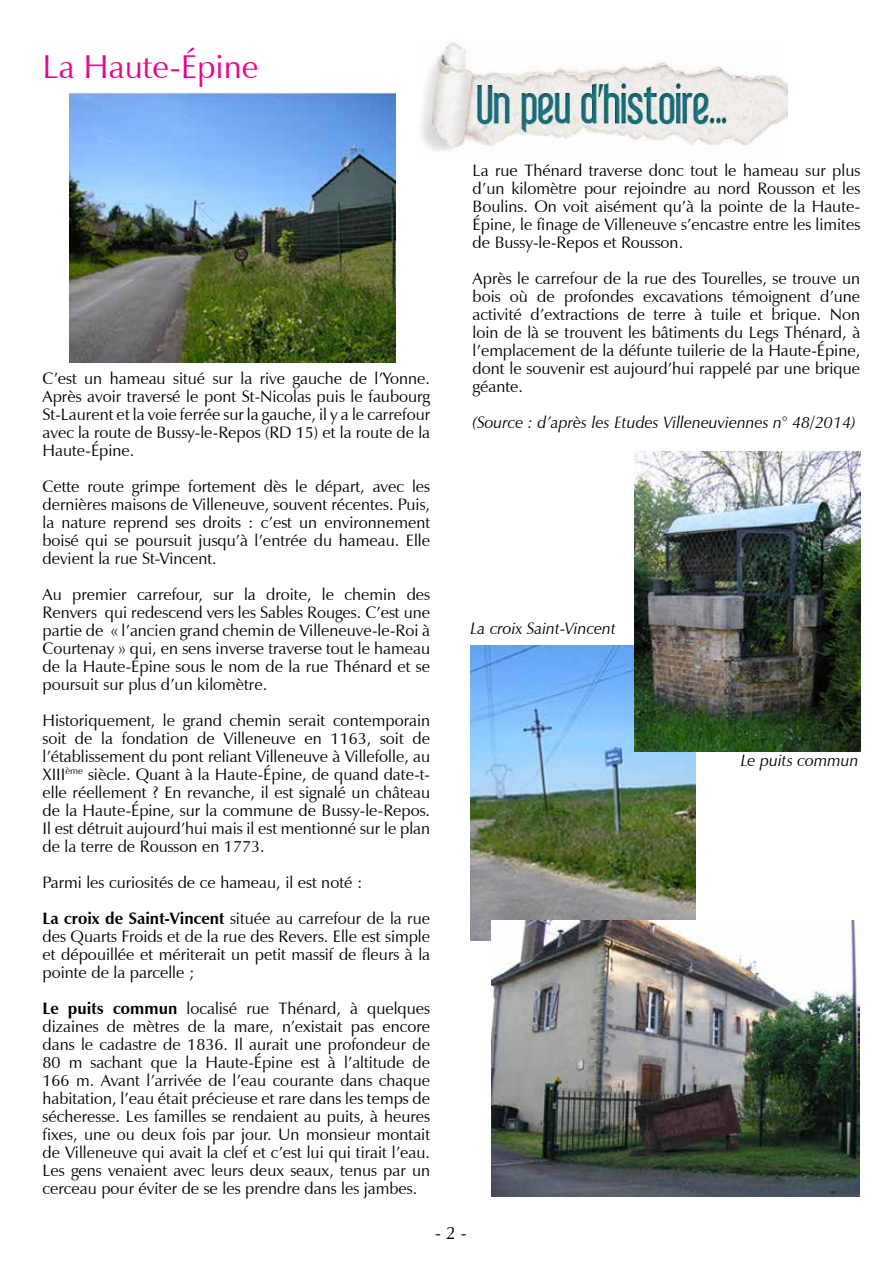
<style>
.page{position:relative;width:893px;height:1263px;background:#fff}
.page>*{position:absolute;margin:0;border:0;box-sizing:border-box;transform-origin:0 0}
.t1{font:33px "Zapf Humanist 601 BT";color:#ec008c}
.t2{font:18px "Zapf Humanist 601 BT";color:#000}
.t3{font:16.5px/18px "Zapf Humanist 601 BT";color:#000;text-align:justify}
.t4{font:italic 16.5px "Zapf Humanist 601 BT";color:#000}
.s1{font-weight:700}
</style>
<div class="page">
<img style="left:421px;top:42px;width:367px;height:109px">
<img style="left:69px;top:93px;width:326px;height:270px">
<img style="left:470px;top:645px;width:226px;height:296px">
<img style="left:635px;top:452px;width:225px;height:300px">
<img style="left:492px;top:920px;width:367px;height:277px">
<h1 class="t1" style="left:43px;top:46px;width:217px">La Haute-Épine</h1>
<p class="t3" style="left:43px;top:369px;width:389px">C’est un hameau situé sur la rive gauche de l’Yonne.<br>Après avoir traversé le pont St-Nicolas puis le faubourg St-Laurent et la voie ferrée sur la gauche, il y a le carrefour avec la route de Bussy-le-Repos (RD 15) et la route de la Haute-Épine.</p>
<p class="t3" style="left:43px;top:477px;width:389px">Cette route grimpe fortement dès le départ, avec les dernières maisons de Villeneuve, souvent récentes. Puis, la nature reprend ses droits : c’est un environnement boisé qui se poursuit jusqu’à l’entrée du hameau. Elle devient la rue St-Vincent.</p>
<p class="t3" style="left:43px;top:585px;width:389px">Au premier carrefour, sur la droite, le chemin des Renvers qui redescend vers les Sables Rouges. C’est une partie de « l’ancien grand chemin de Villeneuve-le-Roi à Courtenay » qui, en sens inverse traverse tout le hameau de la Haute-Épine sous le nom de la rue Thénard et se poursuit sur plus d’un kilomètre.</p>
<p class="t3" style="left:43px;top:711px;width:389px">Historiquement, le grand chemin serait contemporain soit de la fondation de Villeneuve en 1163, soit de l’établissement du pont reliant Villeneuve à Villefolle, au XIII<sup>ème</sup> siècle. Quant à la Haute-Épine, de quand date-t&shy;elle réellement ? En revanche, il est signalé un château de la Haute-Épine, sur la commune de Bussy-le-Repos.<br>Il est détruit aujourd’hui mais il est mentionné sur le plan de la terre de Rousson en 1773.</p>
<p class="t3" style="left:43px;top:864px;width:389px;line-height:36px">Parmi les curiosités de ce hameau, il est noté :<br><span class="s1">La croix de Saint-Vincent</span> située au carrefour de la rue</p>
<p class="t3" style="left:43px;top:927px;width:389px">des Quarts Froids et de la rue des Revers. Elle est simple et dépouillée et mériterait un petit massif de fleurs à la pointe de la parcelle ;</p>
<p class="t3" style="left:43px;top:999px;width:389px"><span class="s1">Le puits commun</span> localisé rue Thénard, à quelques dizaines de mètres de la mare, n’existait pas encore dans le cadastre de 1836. Il aurait une profondeur de 80 m sachant que la Haute-Épine est à l’altitude de 166 m. Avant l’arrivée de l’eau courante dans chaque habitation, l’eau était précieuse et rare dans les temps de sécheresse. Les familles se rendaient au puits, à heures fixes, une ou deux fois par jour. Un monsieur montait de Villeneuve qui avait la clef et c’est lui qui tirait l’eau.<br>Les gens venaient avec leurs deux seaux, tenus par un cerceau pour éviter de se les prendre dans les jambes.</p>
<p class="t3" style="left:473px;top:162px;width:389px">La rue Thénard traverse donc tout le hameau sur plus d’un kilomètre pour rejoindre au nord Rousson et les Boulins. On voit aisément qu’à la pointe de la Haute-Épine, le finage de Villeneuve s’encastre entre les limites de Bussy-le-Repos et Rousson.</p>
<p class="t3" style="left:473px;top:270px;width:389px">Après le carrefour de la rue des Tourelles, se trouve un bois où de profondes excavations témoignent d’une activité d’extractions de terre à tuile et brique. Non loin de là se trouvent les bâtiments du Legs Thénard, à l’emplacement de la défunte tuilerie de la Haute-Épine, dont le souvenir est aujourd’hui rappelé par une brique géante.</p>
<p class="t4" style="left:473px;top:412px;width:384px">(Source : d’après les Etudes Villeneuviennes n° 48/2014)</p>
<p class="t4" style="left:470px;top:619px;width:147px">La croix Saint-Vincent</p>
<p class="t4" style="left:741px;top:750px;width:119px">Le puits commun</p>
<p class="t2" style="left:435px;top:1222px;width:33px">- 2 -</p>
</div>
